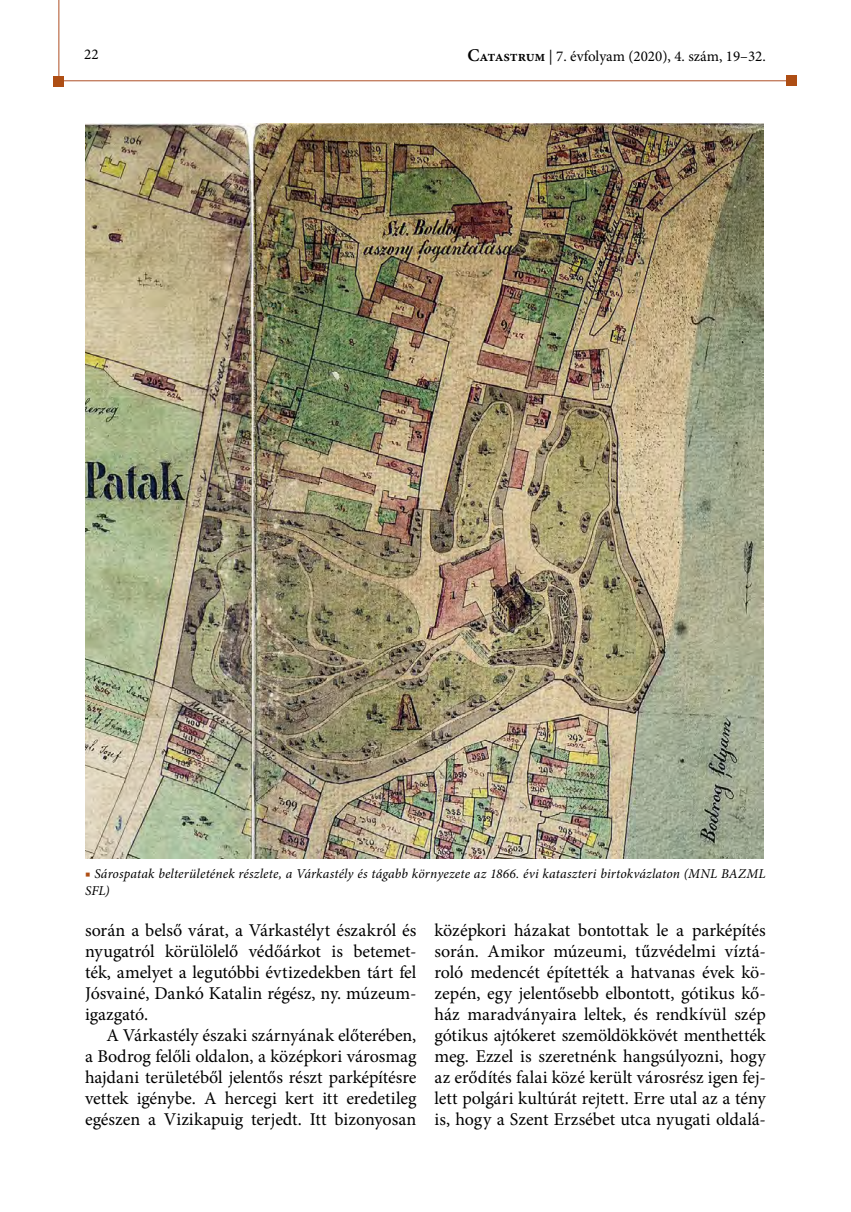
<style>
.page{position:relative;width:851px;height:1212px;background:#fff}
.page>*{position:absolute;margin:0;border:0;box-sizing:border-box;transform-origin:0 0}
.t1{font:18px/21px "Minion Pro";letter-spacing:-.005em;color:#000;text-align:justify}
.t2{font:15px "Minion Pro";color:#000}
.képaláírás{font:italic 13.5px/16.5px "Minion Pro";letter-spacing:.01em;color:#000}
.s1{font-weight:600;font-size:18px}
.s2{font-weight:600}
.s3{color:#ae4e14}
</style>
<div class="page">
<hr style="left:57px;top:81px;width:734px;height:1px;background:#ae4f25">
<hr style="left:59px;top:0;width:1px;height:81px;background:#ae4f25">
<div style="left:786px;top:76px;width:10px;height:10px;background:#ae4e14"></div>
<div style="left:54px;top:76px;width:10px;height:10px;background:#ae4e14"></div>
<img style="left:85px;top:123px;width:678px;height:736px">
<p class="t2" style="left:84px;top:45px;width:16px">22</p>
<p class="t2" style="left:467px;top:46px;width:300px"><span class="s1">C</span><span class="s2">atastrum</span> | 7. évfolyam (2020), 4. szám, 19–32.</p>
<p class="képaláírás" style="left:85px;top:865px;width:682px"><span class="s3">■</span> Sárospatak belterületének részlete, a Várkastély és tágabb környezete az 1866. évi kataszteri birtokvázlaton (MNL BAZML<br>SFL)</p>
<p class="t1" style="left:85px;top:920px;width:333px">során a belső várat, a Várkastélyt északról és nyugatról körülölelő védőárkot is betemet&shy;ték, amelyet a legutóbbi évtizedekben tárt fel Jósvainé, Dankó Katalin régész, ny. múzeum&shy;igazgató.</p>
<p class="t1" style="left:85px;top:1025px;width:333px;text-indent:21px">A Várkastély északi szárnyának előterében, a Bodrog felőli oldalon, a középkori városmag hajdani területéből jelentős részt parképítésre vettek igénybe. A hercegi kert itt eredetileg egészen a Vizikapuig terjedt. Itt bizonyosan</p>
<p class="t1" style="left:434px;top:920px;width:333px">középkori házakat bontottak le a parképítés során. Amikor múzeumi, tűzvédelmi víztá&shy;roló medencét építették a hatvanas évek kö&shy;zepén, egy jelentősebb elbontott, gótikus kő&shy;ház maradványaira leltek, és rendkívül szép gótikus ajtókeret szemöldökkövét menthették meg. Ezzel is szeretnénk hangsúlyozni, hogy az erődítés falai közé került városrész igen fej&shy;lett polgári kultúrát rejtett. Erre utal az a tény is, hogy a Szent Erzsébet utca nyugati oldalá-</p>
</div>
